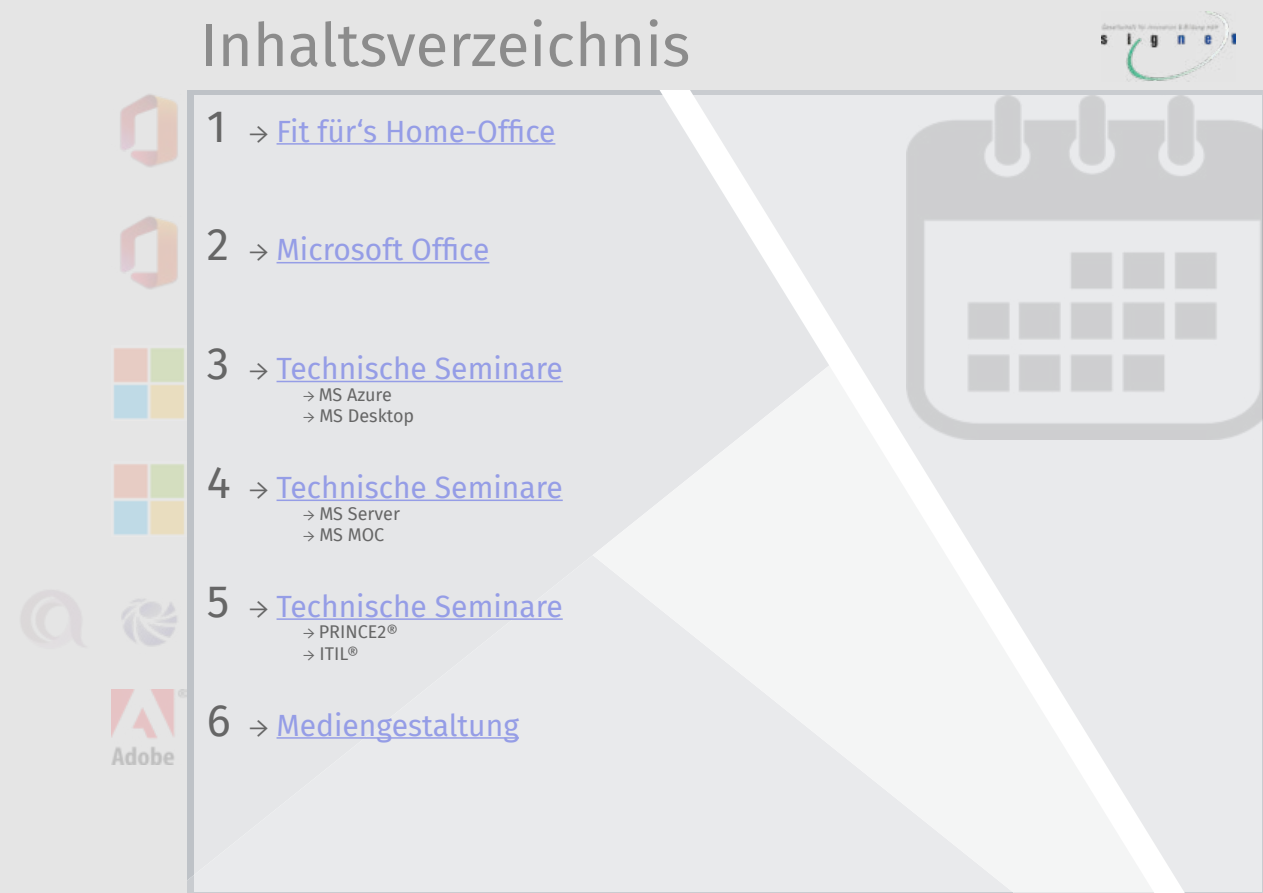
<style>
.page{position:relative;width:1263px;height:893px;background:#fff}
.page>*{position:absolute;margin:0;border:0;box-sizing:border-box;transform-origin:0 0}
.t1{font:60px "Fira Sans";color:#8c8c8c}
.t2{font:30px "Fira Sans";color:#959de6}
.t3{font:18px "Fira Sans";color:#666}
.s1{font-size:45px;color:#666}
.s2{font-family:"Minion Pro";color:#666}
.s3{font-family:"Minion Pro"}
</style>
<div class="page">
<div style="left:0;top:0;width:186px;height:892px;background:#e5e5e5"></div>
<div style="left:194px;top:96px;width:1067px;height:796px;background:#e9eaec"></div>
<div style="left:194px;top:0;width:1069px;height:89px;background:#e5e5e5"></div>
<img style="left:1101px;top:12px;width:135px;height:69px">
<hr style="left:277px;top:143px;width:278px;height:2px;background:#959de6">
<hr style="left:277px;top:262px;width:212px;height:1px;background:#959de6">
<hr style="left:277px;top:381px;width:286px;height:1px;background:#959de6">
<hr style="left:277px;top:500px;width:286px;height:1px;background:#959de6">
<hr style="left:277px;top:618px;width:286px;height:2px;background:#959de6">
<hr style="left:277px;top:737px;width:242px;height:2px;background:#959de6">
<div style="left:185px;top:0;width:513px;height:89px;background:#e5e5e5"></div>
<img style="left:114px;top:464px;width:70px;height:71px">
<img style="left:114px;top:348px;width:70px;height:71px">
<img style="left:120px;top:216px;width:58px;height:73px">
<img style="left:120px;top:94px;width:58px;height:73px">
<img style="left:111px;top:690px;width:75px;height:75px">
<img style="left:906px;top:95px;width:357px;height:344px">
<h1 class="t1" style="left:200px;top:0;width:492px">Inhaltsverzeichnis</h1>
<p class="t2" style="left:207px;top:108px;width:350px"><span class="s1">1</span> <span class="s2">→</span> Fit für‘s Home-Office</p>
<p class="t2" style="left:207px;top:227px;width:284px"><span class="s1">2</span> <span class="s2">→</span> Microsoft Office</p>
<p class="t2" style="left:207px;top:346px;width:357px"><span class="s1">3</span> <span class="s2">→</span> Technische Seminare</p>
<p class="t3" style="left:303px;top:381px;width:90px"><span class="s3">→</span> MS Azure</p>
<p class="t3" style="left:303px;top:403px;width:113px"><span class="s3">→</span> MS Desktop</p>
<p class="t2" style="left:207px;top:465px;width:357px"><span class="s1">4</span> <span class="s2">→</span> Technische Seminare</p>
<p class="t3" style="left:303px;top:500px;width:98px"><span class="s3">→</span> MS Server</p>
<p class="t3" style="left:303px;top:521px;width:83px"><span class="s3">→</span> MS MOC</p>
<p class="t2" style="left:207px;top:584px;width:357px"><span class="s1">5</span> <span class="s2">→</span> Technische Seminare</p>
<p class="t3" style="left:303px;top:619px;width:96px"><span class="s3">→</span> PRINCE2®</p>
<p class="t3" style="left:303px;top:640px;width:57px"><span class="s3">→</span> ITIL®</p>
<p class="t2" style="left:207px;top:702px;width:313px"><span class="s1">6</span> <span class="s2">→</span> Mediengestaltung</p>
</div>
